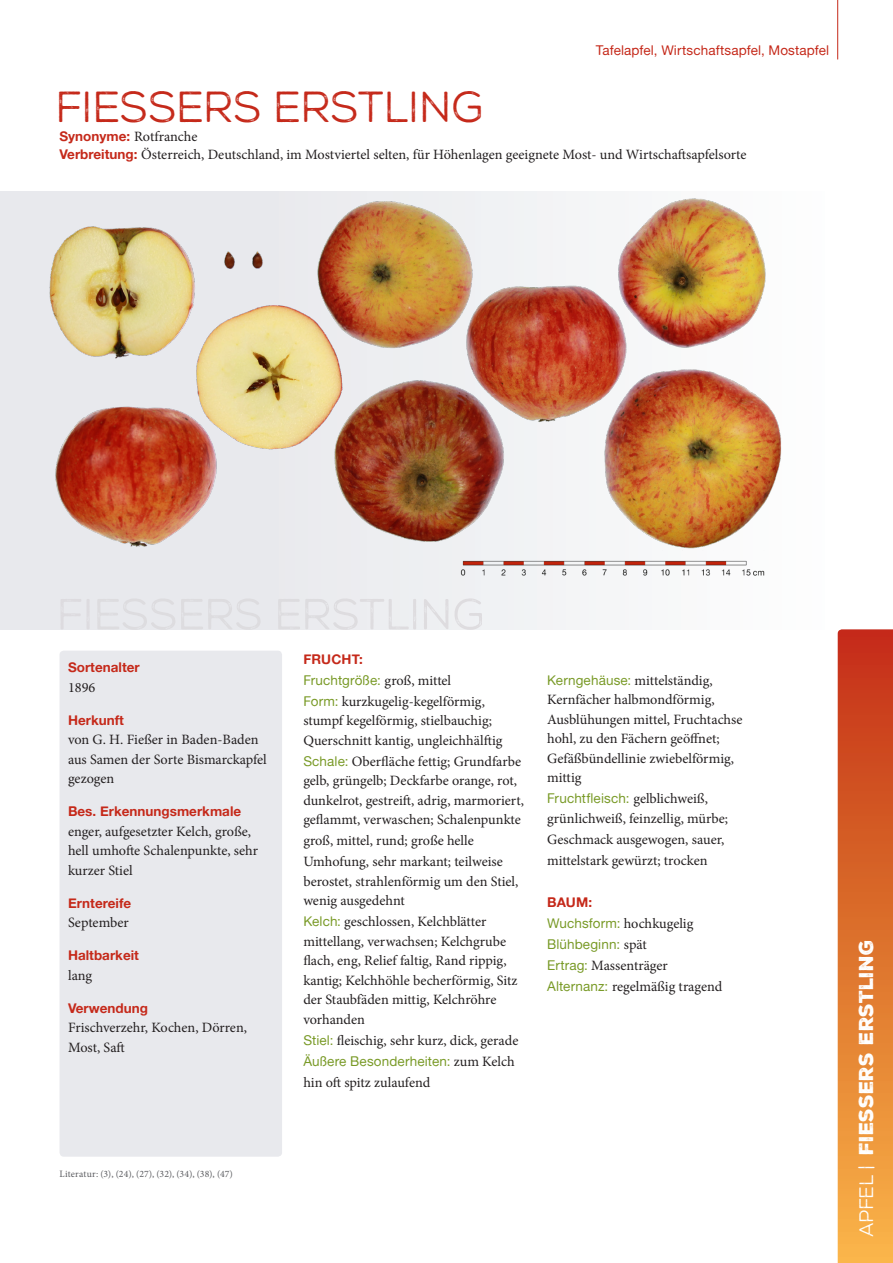
<style>
.page{position:relative;width:893px;height:1263px;background:#fff}
.page>*{position:absolute;margin:0;border:0;box-sizing:border-box;transform-origin:0 0}
.t1{font:43.5px "Nexa Rust Sans Book 01";letter-spacing:-.015em;color:#c5291a}
.t2{font:19.5px "Nexa Rust Sans Black 01";letter-spacing:-.01em;color:#fff}
.Absatzformat_1{font:14.25px/19.5px "Minion Pro";color:#231f20}
.Absatzformat_1-2{font:13.5px "Alte Haas Grotesk";letter-spacing:.01em;color:#799a27}
.Absatzformat_1-3{font:13.5px "Alte Haas Grotesk Bold";color:#c5291a}
.t3{font:13.5px "Alte Haas Grotesk";letter-spacing:.01em;color:#c5291a}
.t4{font:9.75px "Minion Pro";letter-spacing:.015em;color:#5a5b5f}
.s1{font-family:"Alte Haas Grotesk Bold";font-size:13.5px;color:#c5291a}
.s2{font-family:"Minion Pro";font-size:14.25px;color:#231f20}
.s3{font-family:"Alte Haas Grotesk";font-size:13.5px;color:#799a27}
.s4{font-family:"Nexa Rust Sans Book 01"}
</style>
<div class="page">
<svg style="left:838px;top:629px;width:55px;height:634px;background:#de712e"></svg>
<hr style="left:837px;top:0;width:1px;height:59px;background:#c5291a">
<div style="left:60px;top:651px;width:222px;height:506px;background:#e8e9ed;border-radius:4px"></div>
<img style="left:0;top:191px;width:782px;height:438px">
<p class="t3" style="left:596px;top:43px;width:235px">Tafelapfel, Wirtschaftsapfel, Mostapfel</p>
<p class="t1" style="left:55px;top:82px;width:430px">FIESSERS ERSTLING</p>
<p class="Absatzformat_1" style="left:60px;top:127px;width:140px"><span class="s1">Synonyme:</span> Rotfranche</p>
<p class="Absatzformat_1" style="left:60px;top:145px;width:689px"><span class="s1">Verbreitung:</span> Österreich, Deutschland, im Mostviertel selten, für Höhenlagen geeignete Most- und Wirtschaftsapfelsorte</p>
<p class="Absatzformat_1-3" style="left:68px;top:659px;width:73px">Sortenalter</p>
<p class="Absatzformat_1" style="left:68px;top:677px;width:29px">1896</p>
<p class="Absatzformat_1-3" style="left:68px;top:712px;width:58px">Herkunft</p>
<p class="Absatzformat_1" style="left:68px;top:730px;width:200px">von G. H. Fießer in Baden-Baden aus Samen der Sorte Bismarckapfel gezogen</p>
<p class="Absatzformat_1-3" style="left:68px;top:803px;width:175px">Bes. Erkennungsmerkmale</p>
<p class="Absatzformat_1" style="left:68px;top:821px;width:192px">enger, aufgesetzter Kelch, große, hell umhofte Schalenpunkte, sehr kurzer Stiel</p>
<p class="Absatzformat_1-3" style="left:68px;top:895px;width:65px">Erntereife</p>
<p class="Absatzformat_1" style="left:68px;top:913px;width:62px">September</p>
<p class="Absatzformat_1-3" style="left:68px;top:947px;width:72px">Haltbarkeit</p>
<p class="Absatzformat_1" style="left:68px;top:965px;width:26px">lang</p>
<p class="Absatzformat_1-3" style="left:68px;top:1000px;width:82px">Verwendung</p>
<p class="Absatzformat_1" style="left:68px;top:1018px;width:181px">Frischverzehr, Kochen, Dörren,<br>Most, Saft</p>
<p class="t4" style="left:60px;top:1167px;width:175px">Literatur: (3), (24), (27), (32), (34), (38), (47)</p>
<p class="Absatzformat_1-3" style="left:303px;top:651px;width:61px">FRUCHT:</p>
<p class="Absatzformat_1-2" style="left:303px;top:672px;width:149px">Fruchtgröße: <span class="s2">groß, mittel</span></p>
<p class="Absatzformat_1" style="left:303px;top:691px;width:201px"><span class="s3">Form:</span> kurzkugelig-kegelförmig, stumpf kegelförmig, stielbauchig;<br>Querschnitt kantig, ungleichhälftig</p>
<p class="Absatzformat_1" style="left:303px;top:751px;width:222px"><span class="s3">Schale:</span> Oberfläche fettig; Grundfarbe gelb, grüngelb; Deckfarbe orange, rot, dunkelrot, gestreift, adrig, marmoriert, geflammt, verwaschen; Schalenpunkte</p>
<p class="Absatzformat_1" style="left:303px;top:830px;width:201px;line-height:21px">groß, mittel, rund; große helle<br>Umhofung, sehr markant; teilweise</p>
<p class="Absatzformat_1" style="left:303px;top:871px;width:217px">berostet, strahlenförmig um den Stiel, wenig ausgedehnt</p>
<p class="Absatzformat_1" style="left:303px;top:912px;width:216px"><span class="s3">Kelch:</span> geschlossen, Kelchblätter mittellang, verwachsen; Kelchgrube flach, eng, Relief faltig, Rand rippig, kantig; Kelchhöhle becherförmig, Sitz der Staubfäden mittig, Kelchröhre vorhanden</p>
<p class="Absatzformat_1" style="left:303px;top:1030px;width:217px"><span class="s3">Stiel:</span> fleischig, sehr kurz, dick, gerade</p>
<p class="Absatzformat_1-2" style="left:303px;top:1053px;width:213px">Äußere Besonderheiten: <span class="s2">zum Kelch</span></p>
<p class="Absatzformat_1" style="left:303px;top:1072px;width:128px">hin oft spitz zulaufend</p>
<p class="Absatzformat_1" style="left:547px;top:670px;width:197px"><span class="s3">Kerngehäuse:</span> mittelständig,<br>Kernfächer halbmondförmig,<br>Ausblühungen mittel, Fruchtachse hohl, zu den Fächern geöffnet;<br>Gefäßbündellinie zwiebelförmig, mittig</p>
<p class="Absatzformat_1-2" style="left:547px;top:790px;width:162px">Fruchtfleisch: <span class="s2">gelblichweiß,</span></p>
<p class="Absatzformat_1" style="left:547px;top:808px;width:182px;line-height:21px">grünlichweiß, feinzellig, mürbe;<br>Geschmack ausgewogen, sauer, mittelstark gewürzt; trocken</p>
<p class="Absatzformat_1-3" style="left:547px;top:894px;width:47px">BAUM:</p>
<p class="Absatzformat_1" style="left:547px;top:913px;width:148px"><span class="s3">Wuchsform:</span> hochkugelig</p>
<p class="Absatzformat_1-2" style="left:547px;top:936px;width:101px">Blühbeginn: <span class="s2">spät</span></p>
<p class="Absatzformat_1" style="left:547px;top:955px;width:122px"><span class="s3">Ertrag:</span> Massenträger</p>
<p class="Absatzformat_1" style="left:547px;top:976px;width:177px"><span class="s3">Alternanz:</span> regelmäßig tragend</p>
<p class="t2" style="left:853px;top:1237px;width:299px;rotate:-90deg"><span class="s4">APFEL |</span> Fiessers Erstling</p>
</div>
